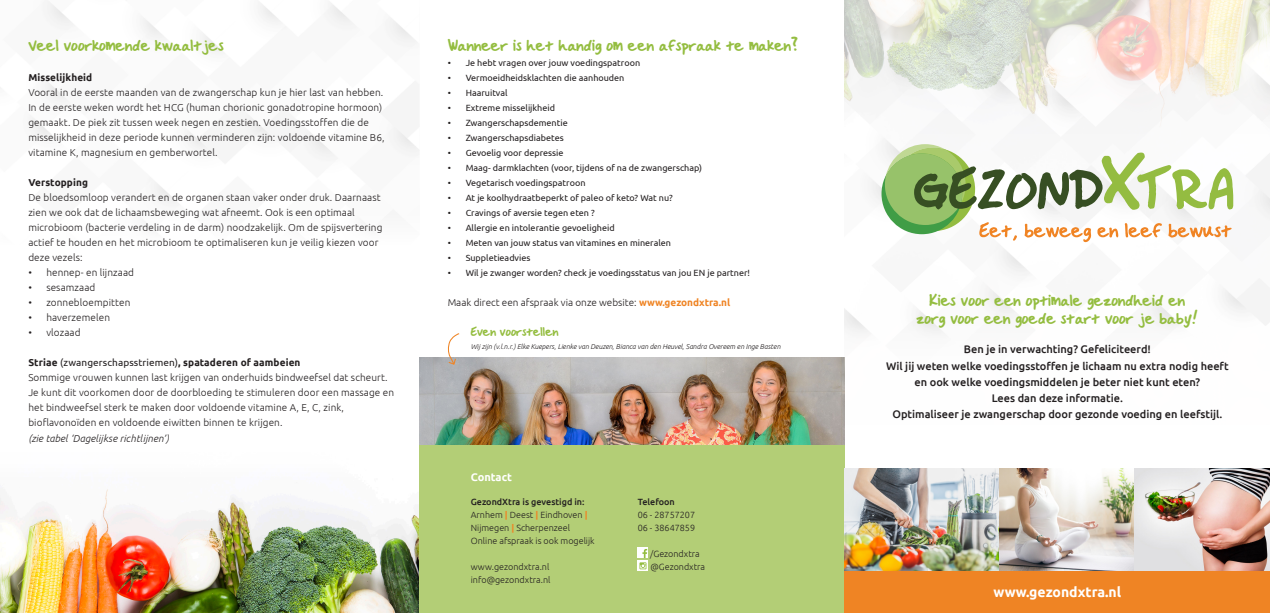
<style>
.page{position:relative;width:1270px;height:613px;background:#fff}
.page>*{position:absolute;margin:0;border:0;box-sizing:border-box;transform-origin:0 0}
.t1{font:18px "Handwritten Crystalv 2";color:#94bd40}
.t2{font:700 14px "Ubuntu";color:#fff}
.t3{font:14px "Handwritten Crystalv 2";color:#94bd40}
.t4{font:500 11px "Ubuntu";color:#231f20}
.t5{font:700 11px "Ubuntu";color:#fff}
.t6{font:300 10px/15px "Ubuntu";letter-spacing:.01em;color:#231f20}
.t7{font:700 10px "Ubuntu";letter-spacing:.01em;color:#231f20}
.t8{font:italic 300 10px "Ubuntu";letter-spacing:.01em;color:#231f20}
.t9{font:9px "Ubuntu";color:#231f20}
.t10{font:300 9px/13px "Ubuntu";color:#231f20}
.t11{font:500 9px "Ubuntu";color:#231f20}
.t12{font:italic 300 7px "Ubuntu";color:#231f20}
.s1{font-weight:400}
.s2{font-weight:700;color:#ef8424}
</style>
<div class="page">
<img style="left:0;top:452px;width:420px;height:160px">
<img style="left:420px;top:357px;width:425px;height:88px">
<div style="left:420px;top:445px;width:425px;height:167px;background:#b3ce76"></div>
<img style="left:845px;top:0;width:425px;height:334px">
<svg style="left:885px;top:144px;width:348px;height:98px"></svg>
<div style="left:638px;top:547px;width:10px;height:11px;background:#fff"></div>
<svg style="left:638px;top:560px;width:10px;height:11px"></svg>
<svg style="left:639px;top:549px;width:8px;height:20px"></svg>
<svg style="left:446px;top:333px;width:14px;height:32px"></svg>
<img style="left:1133px;top:468px;width:137px;height:103px">
<img style="left:845px;top:468px;width:288px;height:103px">
<div style="left:845px;top:571px;width:425px;height:41px;background:#ef8424"></div>
<p class="t1" style="left:28px;top:35px;width:197px">Veel voorkomende kwaaltjes</p>
<p class="t7" style="left:28px;top:71px;width:65px">Misselijkheid</p>
<p class="t6" style="left:28px;top:85px;width:358px">Vooral in de eerste maanden van de zwangerschap kun je hier last van hebben.<br>In de eerste weken wordt het HCG (human chorionic gonadotropine hormoon) gemaakt. De piek zit tussen week negen en zestien. Voedingsstoffen die de misselijkheid in deze periode kunnen verminderen zijn: voldoende vitamine B6, vitamine K, magnesium en gemberwortel.</p>
<p class="t7" style="left:28px;top:176px;width:61px">Verstopping</p>
<p class="t6" style="left:28px;top:190px;width:356px">De bloedsomloop verandert en de organen staan vaker onder druk. Daarnaast zien we ook dat de lichaamsbeweging wat afneemt. Ook is een optimaal microbioom (bacterie verdeling in de darm) noodzakelijk. Om de spijsvertering actief te houden en het microbioom te optimaliseren kun je veilig kiezen voor deze vezels:</p>
<p class="t6" style="left:28px;top:265px;width:107px">• hennep- en lijnzaad</p>
<p class="t6" style="left:28px;top:280px;width:69px">• sesamzaad</p>
<p class="t6" style="left:28px;top:295px;width:104px">• zonnebloempitten</p>
<p class="t6" style="left:28px;top:310px;width:83px">• haverzemelen</p>
<p class="t6" style="left:28px;top:325px;width:54px">• vlozaad</p>
<p class="t7" style="left:28px;top:356px;width:274px">Striae <span class="s1">(zwangerschapsstriemen)</span>, spataderen of aambeien</p>
<p class="t6" style="left:28px;top:370px;width:367px">Sommige vrouwen kunnen last krijgen van onderhuids bindweefsel dat scheurt.<br>Je kunt dit voorkomen door de doorbloeding te stimuleren door een massage en het bindweefsel sterk te maken door voldoende vitamine A, E, C, zink,</p>
<p class="t6" style="left:28px;top:415px;width:256px">bioflavonoïden en voldoende eiwitten binnen te krijgen.</p>
<p class="t8" style="left:28px;top:431px;width:142px">(zie tabel ‘Dagelijkse richtlijnen’)</p>
<p class="t1" style="left:448px;top:35px;width:352px">Wanneer is het handig om een afspraak te maken?</p>
<p class="t9" style="left:448px;top:57px;width:194px">• Je hebt vragen over jouw voedingspatroon</p>
<p class="t9" style="left:448px;top:72px;width:178px">• Vermoeidheidsklachten die aanhouden</p>
<p class="t9" style="left:448px;top:87px;width:61px">• Haaruitval</p>
<p class="t9" style="left:448px;top:102px;width:109px">• Extreme misselijkheid</p>
<p class="t9" style="left:448px;top:117px;width:122px">• Zwangerschapsdementie</p>
<p class="t9" style="left:448px;top:132px;width:118px">• Zwangerschapsdiabetes</p>
<p class="t9" style="left:448px;top:147px;width:117px">• Gevoelig voor depressie</p>
<p class="t9" style="left:448px;top:162px;width:256px">• Maag- darmklachten (voor, tijdens of na de zwangerschap)</p>
<p class="t9" style="left:448px;top:177px;width:139px">• Vegetarisch voedingspatroon</p>
<p class="t9" style="left:448px;top:192px;width:227px">• At je koolhydraatbeperkt of paleo of keto? Wat nu?</p>
<p class="t9" style="left:448px;top:207px;width:149px">• Cravings of aversie tegen eten ?</p>
<p class="t9" style="left:448px;top:222px;width:168px">• Allergie en intolerantie gevoeligheid</p>
<p class="t9" style="left:448px;top:237px;width:225px">• Meten van jouw status van vitamines en mineralen</p>
<p class="t9" style="left:448px;top:252px;width:84px">• Suppletieadvies</p>
<p class="t9" style="left:448px;top:267px;width:304px">• Wil je zwanger worden? check je voedingsstatus van jou EN je partner!</p>
<p class="t6" style="left:448px;top:295px;width:284px">Maak direct een afspraak via onze website: <span class="s2">www.gezondxtra.nl</span></p>
<p class="t3" style="left:471px;top:323px;width:89px">Even voorstellen</p>
<p class="t12" style="left:471px;top:342px;width:311px">Wij zijn (v.l.n.r.) Elke Kuepers, Lienke van Deuzen, Bianca van den Heuvel, Sandra Overeem en Inge Basten</p>
<p class="t5" style="left:471px;top:470px;width:43px">Contact</p>
<p class="t11" style="left:471px;top:496px;width:115px">GezondXtra is gevestigd in:</p>
<p class="t10" style="left:471px;top:508px;width:118px">Arnhem <span class="s2">|</span> Deest <span class="s2">|</span> Eindhoven <span class="s2">|<br></span>Nijmegen <span class="s2">|</span> Scherpenzeel</p>
<p class="t10" style="left:471px;top:534px;width:125px">Online afspraak is ook mogelijk</p>
<p class="t10" style="left:471px;top:560px;width:80px">www.gezondxtra.nl</p>
<p class="t10" style="left:471px;top:573px;width:81px">info@gezondxtra.nl</p>
<p class="t11" style="left:638px;top:496px;width:39px">Telefoon</p>
<p class="t10" style="left:638px;top:508px;width:59px">06 - 28757207</p>
<p class="t10" style="left:638px;top:521px;width:59px">06 - 38647859</p>
<p class="t10" style="left:650px;top:547px;width:51px">/Gezondxtra</p>
<p class="t10" style="left:650px;top:560px;width:56px">@Gezondxtra</p>
<p class="t1" style="left:929px;top:290px;width:257px">Kies voor een optimale gezondheid en</p>
<p class="t1" style="left:916px;top:308px;width:283px">zorg voor een goede start voor je baby!</p>
<p class="t4" style="left:964px;top:342px;width:189px">Ben je in verwachting? Gefeliciteerd!</p>
<p class="t4" style="left:886px;top:358px;width:344px">Wil jij weten welke voedingsstoffen je lichaam nu extra nodig heeft</p>
<p class="t4" style="left:914px;top:374px;width:287px">en ook welke voedingsmiddelen je beter niet kunt eten?</p>
<p class="t4" style="left:992px;top:390px;width:133px">Lees dan deze informatie.</p>
<p class="t4" style="left:892px;top:406px;width:331px">Optimaliseer je zwangerschap door gezonde voeding en leefstijl.</p>
<p class="t2" style="left:993px;top:583px;width:129px">www.gezondxtra.nl</p>
</div>
